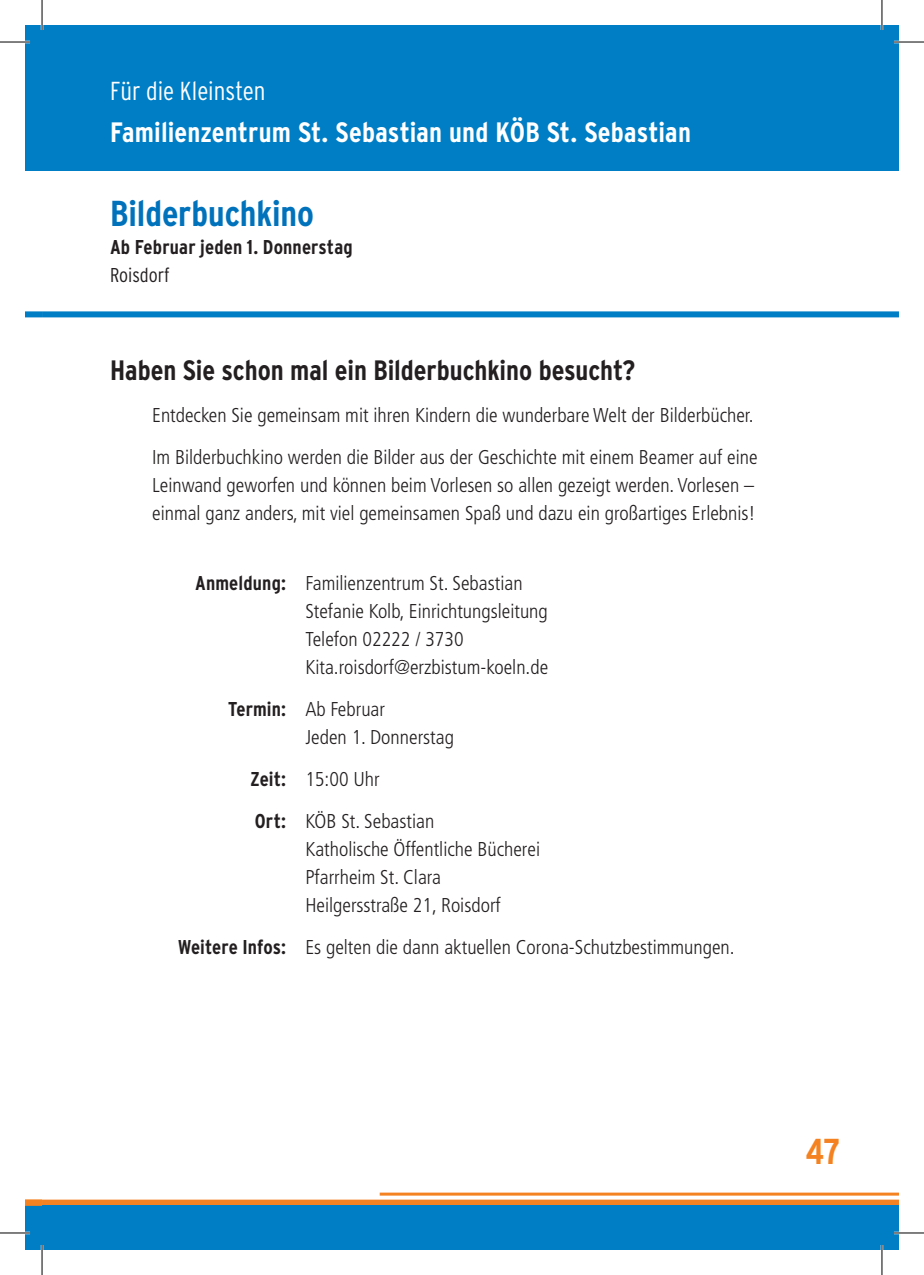
<style>
.page{position:relative;width:924px;height:1275px;background:#fff}
.page>*{position:absolute;margin:0;border:0;box-sizing:border-box;transform-origin:0 0}
.t1{font:700 36px "Interstate Condensed";color:#0072bc}
.t2{font:700 36px "Interstate Condensed";color:#f58220}
.t3{font:700 28px "Interstate Condensed";letter-spacing:.005em;color:#fff}
.t4{font:700 28px "Interstate Condensed";color:#231f20}
.t5{font:300 26px "Interstate Condensed";color:#fff}
.t6{font:300 condensed 20px/28px "Frutiger LT Std";color:#231f20}
.t7{font:700 20px "Interstate Condensed";letter-spacing:.01em;color:#231f20}
.t8{font:300 20px "Interstate Condensed";color:#231f20}
.s1{font-family:"Interstate Condensed";font-weight:700;font-stretch:normal}
</style>
<div class="page">
<div style="left:25px;top:311px;width:17px;height:6px;background:#007ec5"></div>
<div style="left:42px;top:311px;width:856px;height:6px;background:#007ec5"></div>
<hr style="left:379px;top:1192px;width:519px;height:3px;background:#f58220">
<div style="left:42px;top:1199px;width:856px;height:6px;background:#f58220"></div>
<div style="left:25px;top:25px;width:17px;height:145px;background:#007ec5"></div>
<div style="left:42px;top:25px;width:856px;height:145px;background:#007ec5"></div>
<div style="left:25px;top:1205px;width:17px;height:45px;background:#007ec5"></div>
<div style="left:42px;top:1205px;width:856px;height:45px;background:#007ec5"></div>
<div style="left:25px;top:1199px;width:17px;height:6px;background:#f58220"></div>
<hr style="left:0;top:41px;width:30px;height:2px;background:#fff">
<hr style="left:893px;top:41px;width:30px;height:2px;background:#fff">
<hr style="left:0;top:1231px;width:30px;height:3px;background:#fff">
<hr style="left:893px;top:1231px;width:30px;height:3px;background:#fff">
<hr style="left:41px;top:0;width:2px;height:30px;background:#fff">
<hr style="left:41px;top:1245px;width:2px;height:30px;background:#fff">
<hr style="left:880px;top:0;width:2px;height:30px;background:#fff">
<hr style="left:880px;top:1245px;width:2px;height:30px;background:#fff">
<hr style="left:0;top:42px;width:30px;height:1px;background:#000">
<hr style="left:893px;top:42px;width:30px;height:1px;background:#000">
<hr style="left:0;top:1232px;width:30px;height:1px;background:#000">
<hr style="left:893px;top:1232px;width:30px;height:1px;background:#000">
<hr style="left:42px;top:0;width:1px;height:30px;background:#000">
<hr style="left:42px;top:1245px;width:1px;height:30px;background:#000">
<hr style="left:881px;top:0;width:1px;height:30px;background:#000">
<hr style="left:881px;top:1245px;width:1px;height:30px;background:#000">
<h3 class="t5" style="left:110px;top:76px;width:157px">Für die Kleinsten</h3>
<h2 class="t3" style="left:110px;top:117px;width:582px">Familienzentrum St. Sebastian und KÖB St. Sebastian</h2>
<h1 class="t1" style="left:110px;top:193px;width:205px">Bilderbuchkino</h1>
<p class="t7" style="left:110px;top:236px;width:244px">Ab Februar jeden 1. Donnerstag</p>
<p class="t8" style="left:110px;top:264px;width:61px">Roisdorf</p>
<h2 class="t4" style="left:110px;top:355px;width:526px">Haben Sie schon mal ein Bilderbuchkino besucht?</h2>
<p class="t6" style="left:152px;top:394px;width:606px;line-height:42px">Entdecken Sie gemeinsam mit ihren Kindern die wunderbare Welt der Bilderbücher.<br>Im Bilderbuchkino werden die Bilder aus der Geschichte mit einem Beamer auf eine</p>
<p class="t6" style="left:152px;top:471px;width:604px">Leinwand geworfen und können beim Vorlesen so allen gezeigt werden. Vorlesen – einmal ganz anders, mit viel gemeinsamen Spaß und dazu ein großartiges Erlebnis!</p>
<p class="t6" style="left:305px;top:569px;width:244px;text-indent:-110px"><span class="s1">Anmeldung:</span> Familienzentrum St. Sebastian Stefanie Kolb, Einrichtungsleitung Telefon 02222 / 3730<br>Kita.roisdorf@erzbistum-koeln.de</p>
<p class="t6" style="left:305px;top:695px;width:150px;text-indent:-77px"><span class="s1">Termin:</span> Ab Februar<br>Jeden 1. Donnerstag</p>
<p class="t6" style="left:250px;top:758px;width:185px;line-height:42px"><span class="s1">Zeit:</span> 15:00 Uhr<br><span class="s1">Ort:</span> KÖB St. Sebastian</p>
<p class="t6" style="left:305px;top:835px;width:236px">Katholische Öffentliche Bücherei<br>Pfarrheim St. Clara<br>Heilgersstraße 21, Roisdorf</p>
<p class="t6" style="left:178px;top:933px;width:558px"><span class="s1">Weitere Infos:</span> Es gelten die dann aktuellen Corona-Schutzbestimmungen.</p>
<h1 class="t2" style="left:805px;top:1131px;width:35px">47</h1>
</div>
